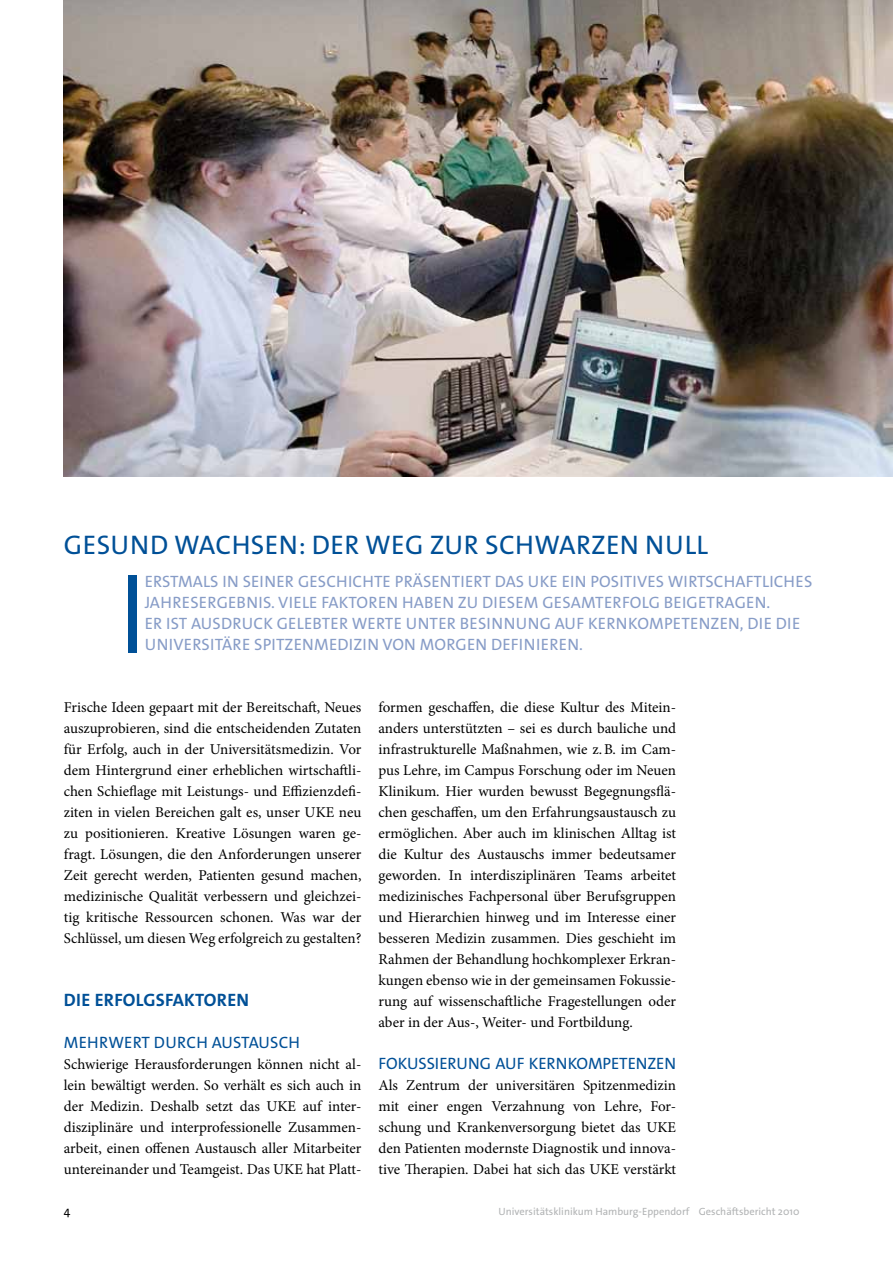
<style>
.page{position:relative;width:893px;height:1263px;background:#fff}
.page>*{position:absolute;margin:0;border:0;box-sizing:border-box;transform-origin:0 0}
.t1{font:27px "The Sans Os F";letter-spacing:.015em;color:#005097}
.t2{font:700 18px "The Sans Os F";letter-spacing:.015em;color:#005097}
.t3{font:16.5px/21px "The Sans Os F";letter-spacing:.015em;color:#879cc7}
.t4{font:16.5px "The Sans Os F";letter-spacing:.01em;color:#005097}
.t5{font:15px/21px "Minion Pro";color:#000;text-align:justify}
.t6{font:12px "The Sans Os F";color:#000}
.t7{font:10.5px "The Sans Os F";color:#b1b3b4}
</style>
<div class="page">
<img style="left:64px;top:0;width:829px;height:476px">
<div style="left:128px;top:575px;width:8px;height:78px;background:#005097"></div>
<h1 class="t1" style="left:64px;top:527px;width:641px">GESUND WACHSEN: DER WEG ZUR SCHWARZEN N ULL</h1>
<p class="t3" style="left:145px;top:571px;width:669px">ERSTMALS IN SEINER GESCHICHTE PRÄSENTIERT DAS U KE EIN POSITIVES WIRTSCHAFTLICHES JAHRESERG EBNIS. VIELE FAKTOREN HABEN ZU DIESEM GESAMTERFOLG BEIGETRAGEN.<br>ER IST AUSDRUCK GELEBTER WERTE UNTER BESINNUNG AUF KERNKOMPETENZEN, DIE DIE UNIVERSITÄRE SPITZENMEDIZIN VON MORG EN DEFINIEREN.</p>
<p class="t5" style="left:64px;top:696px;width:299px">Frische Ideen gepaart mit der Bereitschaft, Neues auszuprobieren, sind die entscheidenden Zutaten für Erfolg, auch in der Universitätsmedizin. Vor dem Hintergrund einer erheblichen wirtschaftli&shy;chen Schieflage mit Leistungs- und Effizienzdefi&shy;ziten in vielen Bereichen galt es, unser UKE neu zu positionieren. Kreative Lösungen waren ge&shy;fragt. Lösungen, die den Anforderungen unserer Zeit gerecht werden, Patienten gesund machen, medizinische Qualität verbessern und gleichzei&shy;tig kritische Ressourcen schonen. Was war der Schlüssel, um diesen Weg erfolgreich zu gestalten?</p>
<p class="t2" style="left:64px;top:988px;width:187px">DIE ERFOLGSFAKTOREN</p>
<p class="t4" style="left:64px;top:1031px;width:238px">MEHRWERT DURCH AUSTAUSCH</p>
<p class="t5" style="left:64px;top:1053px;width:299px">Schwierige Herausforderungen können nicht al&shy;lein bewältigt werden. So verhält es sich auch in der Medizin. Deshalb setzt das UKE auf inter&shy;disziplinäre und interprofessionelle Zusammen&shy;arbeit, einen offenen Austausch aller Mitarbeiter untereinander und Teamgeist. Das UKE hat Platt-</p>
<p class="t5" style="left:378px;top:696px;width:299px">formen geschaffen, die diese Kultur des Mitein&shy;anders unterstützten – sei es durch bauliche und infrastrukturelle Maßnahmen, wie z.B. im Cam&shy;pus Lehre, im Campus Forschung oder im Neuen Klinikum. Hier wurden bewusst Begegnungsflä&shy;chen geschaffen, um den Erfahrungsaustausch zu ermöglichen. Aber auch im klinischen Alltag ist die Kultur des Austauschs immer bedeutsamer geworden. In interdisziplinären Teams arbeitet medizinisches Fachpersonal über Berufsgruppen und Hierarchien hinweg und im Interesse einer besseren Medizin zusammen. Dies geschieht im Rahmen der Behandlung hochkomplexer Erkran&shy;kungen ebenso wie in der gemeinsamen Fokussie&shy;rung auf wissenschaftliche Fragestellungen oder aber in der Aus-, Weiter- und Fortbildung.</p>
<p class="t4" style="left:379px;top:1052px;width:299px">FOKUSSIERUNG AUF KERNKOMPETENZEN</p>
<p class="t5" style="left:378px;top:1074px;width:299px">Als Zentrum der universitären Spitzenmedizin mit einer engen Verzahnung von Lehre, For&shy;schung und Krankenversorgung bietet das UKE den Patienten modernste Diagnostik und innova&shy;tive Therapien. Dabei hat sich das UKE verstärkt</p>
<p class="t6" style="left:64px;top:1203px;width:8px">4</p>
<p class="t7" style="left:499px;top:1205px;width:302px">U NIVERSITÄTSKLINIKUM HAMBURG-EPPENDORF GESCHÄFTSBERICHT 2010</p>
</div>
